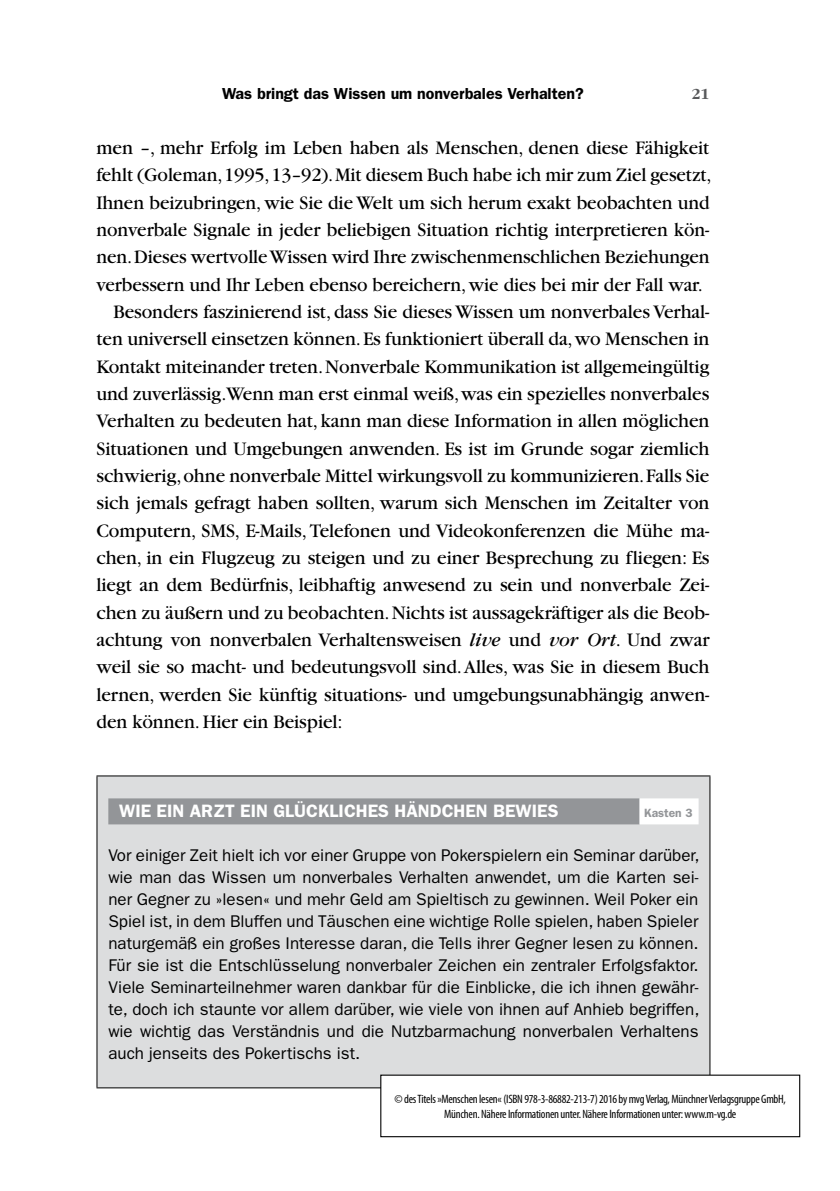
<style>
.page{position:relative;width:840px;height:1191px;background:#fff}
.page>*{position:absolute;margin:0;border:0;box-sizing:border-box;transform-origin:0 0}
.t1{font:20px "Garamond";letter-spacing:-.005em;color:#000}
.t2{font:20px "Garamond";letter-spacing:-.005em;color:#000;scale:.96 1}
.t3{font:600 18px "Franklin Gothic";color:#fff}
.t4{font:17px/22px "Franklin Gothic";color:#000;text-align:justify}
.t5{font:600 16px "Franklin Gothic";color:#000}
.t6{font:700 16px "Garamond";color:#58595b}
.t7{font:condensed 12.2px/14.6px "Myriad Pro";letter-spacing:-.02em;color:#000;text-align:center}
.t8{font:600 12px "Franklin Gothic";color:#939598}
.s1{font-style:italic}
</style>
<div class="page">
<div style="left:97px;top:776px;width:612px;height:311px;background:#dcddde"></div>
<hr style="left:96px;top:775px;width:614px;height:1px;background:#000">
<hr style="left:96px;top:776px;width:1px;height:311px;background:#000">
<hr style="left:709px;top:776px;width:1px;height:311px;background:#000">
<hr style="left:96px;top:1087px;width:614px;height:1px;background:#000">
<div style="left:108px;top:798px;width:531px;height:26px;background:#939598"></div>
<div style="left:639px;top:798px;width:59px;height:26px;background:#fff"></div>
<div style="left:380px;top:1075px;width:419px;height:61px;background:#fff"></div>
<div style="left:380px;top:1074px;width:419px;height:63px;border:1px solid #000"></div>
<p class="t5" style="left:222px;top:84px;width:363px">Was bringt das Wissen um nonverbales Verhalten?</p>
<p class="t6" style="left:691px;top:85px;width:19px">21</p>
<p class="t1" style="left:96px;top:137px;width:614px">men –, mehr Erfolg im Leben haben als Menschen, denen diese Fähigkeit</p>
<p class="t2" style="left:96px;top:165px;width:642px">fehlt (Goleman, 1995, 13–92). Mit diesem Buch habe ich mir zum Ziel gesetzt,</p>
<p class="t2" style="left:96px;top:192px;width:639px">Ihnen beizubringen, wie Sie die Welt um sich herum exakt beobachten und</p>
<p class="t2" style="left:96px;top:219px;width:639px">nonverbale Signale in jeder beliebigen Situation richtig interpretieren kön-</p>
<p class="t2" style="left:96px;top:247px;width:639px">nen. Dieses wertvolle Wissen wird Ihre zwischenmenschlichen Beziehungen</p>
<p class="t2" style="left:96px;top:274px;width:632px">verbessern und Ihr Leben ebenso bereichern, wie dies bei mir der Fall war.</p>
<p class="t1" style="left:113px;top:301px;width:597px">Besonders faszinierend ist, dass Sie dieses Wissen um nonverbales Verhal-</p>
<p class="t1" style="left:96px;top:329px;width:614px">ten universell einsetzen können. Es funktioniert überall da, wo Menschen in</p>
<p class="t1" style="left:96px;top:356px;width:614px">Kontakt miteinander treten. Nonverbale Kommunikation ist allgemeingültig</p>
<p class="t1" style="left:96px;top:383px;width:614px">und zuverlässig.Wenn man erst einmal weiß, was ein spezielles nonverbales</p>
<p class="t1" style="left:96px;top:411px;width:614px">Verhalten zu bedeuten hat, kann man diese Information in allen möglichen</p>
<p class="t1" style="left:96px;top:438px;width:614px">Situationen und Umgebungen anwenden. Es ist im Grunde sogar ziemlich</p>
<p class="t1" style="left:96px;top:465px;width:614px">schwierig, ohne nonverbale Mittel wirkungsvoll zu kommunizieren. Falls Sie</p>
<p class="t1" style="left:96px;top:492px;width:614px">sich jemals gefragt haben sollten, warum sich Menschen im Zeitalter von</p>
<p class="t1" style="left:96px;top:520px;width:614px">Computern, SMS, E-Mails, Telefonen und Videokonferenzen die Mühe ma-</p>
<p class="t1" style="left:96px;top:547px;width:614px">chen, in ein Flugzeug zu steigen und zu einer Besprechung zu fliegen: Es</p>
<p class="t1" style="left:96px;top:574px;width:614px">liegt an dem Bedürfnis, leibhaftig anwesend zu sein und nonverbale Zei-</p>
<p class="t1" style="left:96px;top:602px;width:614px">chen zu äußern und zu beobachten. Nichts ist aussagekräftiger als die Beob-</p>
<p class="t1" style="left:96px;top:629px;width:614px">achtung von nonverbalen Verhaltensweisen <span class="s1">live</span> und <span class="s1">vor Ort</span>. Und zwar</p>
<p class="t1" style="left:96px;top:656px;width:614px">weil sie so macht- und bedeutungsvoll sind. Alles, was Sie in diesem Buch</p>
<p class="t1" style="left:96px;top:684px;width:614px">lernen, werden Sie künftig situations- und umgebungsunabhängig anwen-</p>
<p class="t1" style="left:96px;top:711px;width:248px">den können. Hier ein Beispiel:</p>
<p class="t3" style="left:119px;top:800px;width:440px">WIE EIN ARZT EIN GLÜCKLICHES HÄNDCHEN BEWIES</p>
<p class="t8" style="left:643px;top:806px;width:50px">Kasten 3</p>
<p class="t4" style="left:108px;top:844px;width:592px">Vor einiger Zeit hielt ich vor einer Gruppe von Pokerspielern ein Seminar darüber, wie man das Wissen um nonverbales Verhalten anwendet, um die Karten sei&shy;ner Gegner zu »lesen« und mehr Geld am Spieltisch zu gewinnen. Weil Poker ein Spiel ist, in dem Bluffen und Täuschen eine wichtige Rolle spielen, haben Spieler naturgemäß ein großes Interesse daran, die Tells ihrer Gegner lesen zu können.<br>Für sie ist die Entschlüsselung nonverbaler Zeichen ein zentraler Erfolgsfaktor.<br>Viele Seminarteilnehmer waren dankbar für die Einblicke, die ich ihnen gewähr&shy;te, doch ich staunte vor allem darüber, wie viele von ihnen auf Anhieb begriffen, wie wichtig das Verständnis und die Nutzbarmachung nonverbalen Verhaltens auch jenseits des Pokertischs ist.</p>
<p class="t7" style="left:394px;top:1092px;width:393px">© des Titels »Menschen lesen« (ISBN 978-3-86882-213-7) 2016 by mvg Verlag, Münchner Verlagsgruppe GmbH,<br>München. Nähere Informationen unter. Nähere Informationen unter: www.m-vg.de</p>
</div>
